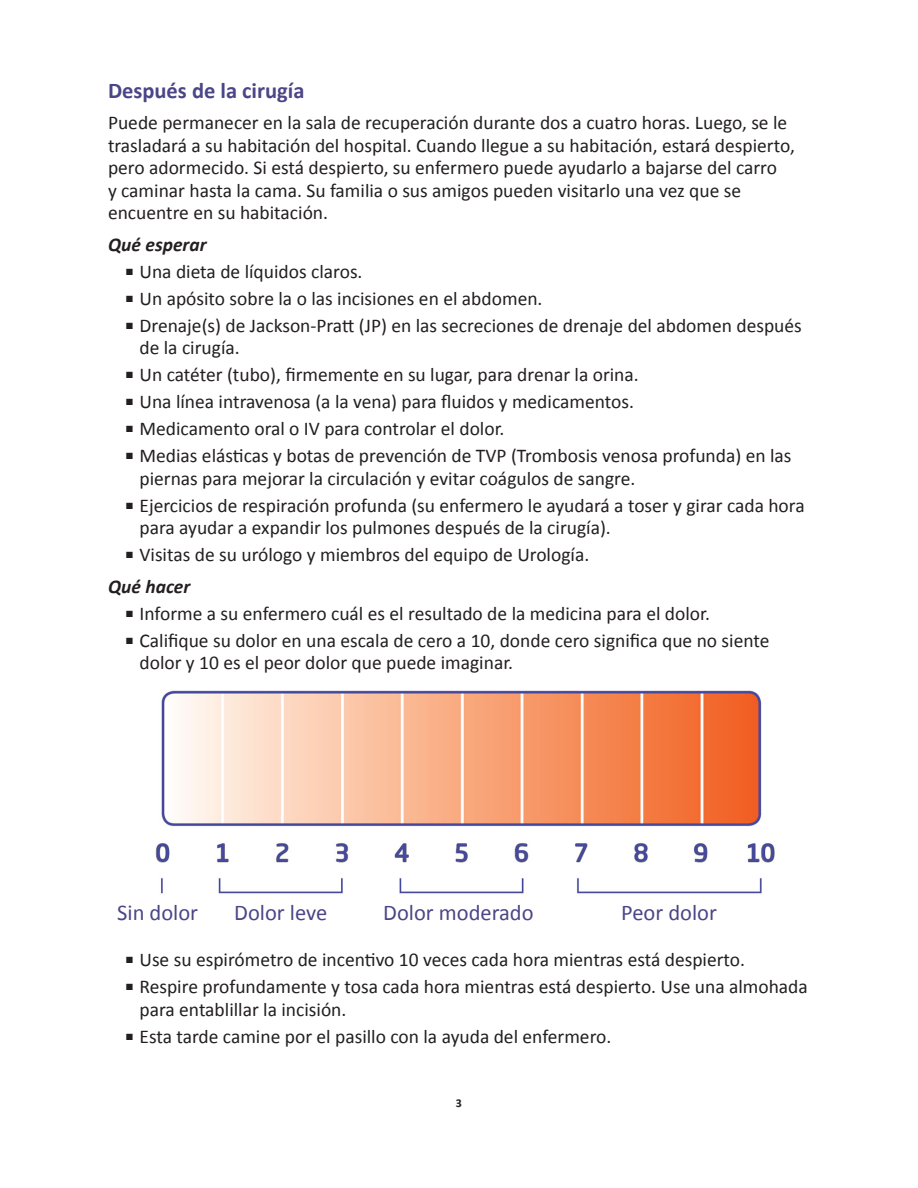
<style>
.page{position:relative;width:918px;height:1188px;background:#fff}
.page>*{position:absolute;margin:0;border:0;box-sizing:border-box;transform-origin:0 0}
.subheading_INDENT{font:22.5px "Calibri";color:#4a4687}
.t1{font:700 22.5px "Calibri";color:#4a4687}
.text{font:19.5px/22.5px "Calibri";color:#231f20}
.subheading{font:italic 700 19.5px "Calibri";color:#231f20}
.subheading_INDENT-2{font:italic 700 19.5px "Calibri";color:#231f20}
.t2{font:700 12px "Calibri";color:#231f20}
</style>
<div class="page">
<img style="left:155px;top:690px;width:620px;height:204px">
<p class="t1" style="left:108px;top:76px;width:198px">Después de la cirugía</p>
<p class="text" style="left:108px;top:111px;width:688px">Puede permanecer en la sala de recuperación durante dos a cuatro horas. Luego, se le trasladará a su habitación del hospital. Cuando llegue a su habitación, estará despierto, pero adormecido. Si está despierto, su enfermero puede ayudarlo a bajarse del carro<br>y caminar hasta la cama. Su familia o sus amigos pueden visitarlo una vez que se encuentre en su habitación.</p>
<p class="subheading" style="left:108px;top:232px;width:100px">Qué esperar</p>
<p class="text" style="left:126px;top:259px;width:238px">■ Una dieta de líquidos claros.</p>
<p class="text" style="left:126px;top:286px;width:418px">■ Un apósito sobre la o las incisiones en el abdomen.</p>
<p class="text" style="left:140px;top:313px;width:664px;text-indent:-13px">■ Drenaje(s) de Jackson-Pratt (JP) en las secreciones de drenaje del abdomen después de la cirugía.</p>
<p class="text" style="left:126px;top:363px;width:514px">■ Un catéter (tubo), firmemente en su lugar, para drenar la orina.</p>
<p class="text" style="left:126px;top:390px;width:509px">■ Una línea intravenosa (a la vena) para fluidos y medicamentos.</p>
<p class="text" style="left:126px;top:417px;width:380px">■ Medicamento oral o IV para controlar el dolor.</p>
<p class="text" style="left:140px;top:444px;width:654px;text-indent:-13px">■ Medias elásticas y botas de prevención de TVP (Trombosis venosa profunda) en las piernas para mejorar la circulación y evitar coágulos de sangre.</p>
<p class="text" style="left:140px;top:493px;width:667px;text-indent:-13px">■ Ejercicios de respiración profunda (su enfermero le ayudará a toser y girar cada hora para ayudar a expandir los pulmones después de la cirugía).</p>
<p class="text" style="left:126px;top:543px;width:465px">■ Visitas de su urólogo y miembros del equipo de Urología.</p>
<p class="subheading_INDENT-2" style="left:108px;top:574px;width:84px">Qué hacer</p>
<p class="text" style="left:126px;top:601px;width:585px">■ Informe a su enfermero cuál es el resultado de la medicina para el dolor.</p>
<p class="text" style="left:140px;top:628px;width:632px;text-indent:-13px">■ Califique su dolor en una escala de cero a 10, donde cero significa que no siente dolor y 10 es el peor dolor que puede imaginar.</p>
<p class="subheading_INDENT" style="left:117px;top:898px;width:82px">Sin dolor</p>
<p class="subheading_INDENT" style="left:234px;top:898px;width:95px">Dolor leve</p>
<p class="subheading_INDENT" style="left:383px;top:898px;width:152px">Dolor moderado</p>
<p class="subheading_INDENT" style="left:621px;top:898px;width:97px">Peor dolor</p>
<p class="text" style="left:126px;top:948px;width:621px">■ Use su espirómetro de incentivo 10 veces cada hora mientras está despierto.</p>
<p class="text" style="left:140px;top:975px;width:670px;text-indent:-13px">■ Respire profundamente y tosa cada hora mientras está despierto. Use una almohada para entablillar la incisión.</p>
<p class="text" style="left:126px;top:1024px;width:487px">■ Esta tarde camine por el pasillo con la ayuda del enfermero.</p>
<p class="t2" style="left:456px;top:1096px;width:8px">3</p>
</div>
